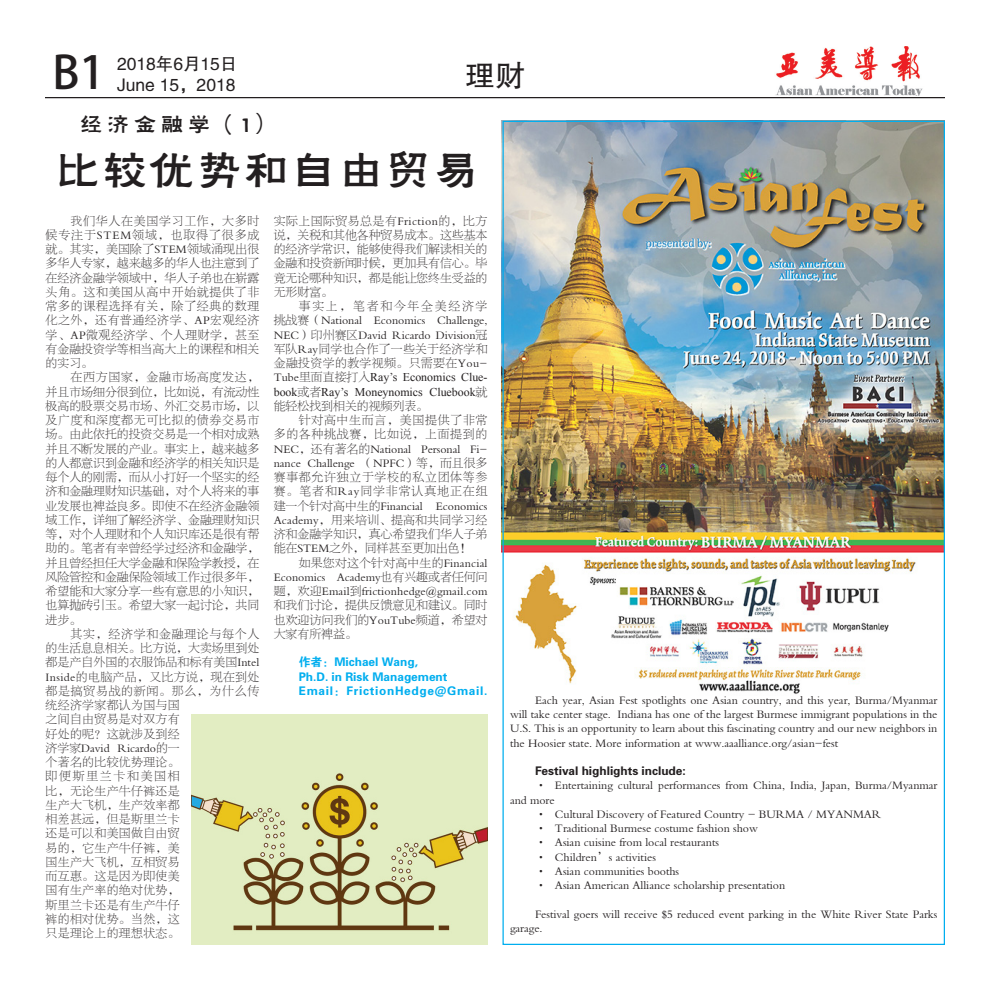
<style>
.page{position:relative;width:990px;height:990px;background:#fff}
.page>*{position:absolute;margin:0;border:0;box-sizing:border-box;transform-origin:0 0}
.t1{font:45px "FZHLJW GB1 0";letter-spacing:.05em;color:#231f20}
.t2{font:45px "Adobe Heiti Std";color:#231f20}
.t3{font:30px "FZHTJW GB1 0";color:#231f20}
.t4{font:22.5px "FZHLJW GB1 0";letter-spacing:.2em;color:#231f20}
.t5{font:17.5px "FZHTFW GB1 0";color:#231f20}
.t6{font:11.88px/14.2px "FZBSJW GB1 0";color:#231f20;text-align:justify}
.t7{font:11.88px/14.2px "FZBSJW GB1 0";letter-spacing:.03em;color:#231f20}
.t8{font:11.88px "FZDHTJW GB1 0";color:#00aeef}
.t9{font:11.88px "FZDHTJW GB1 0";letter-spacing:.06em;color:#00aeef}
.t10{font:11.88px "FZDHTJW GB1 0";color:#231f20}
.s1{font-family:"Adobe Heiti Std"}
.s2{font-family:"Times New Roman"}
.s3{font-family:"Ming Li U"}
</style>
<div class="page">
<hr style="left:45px;top:97px;width:900px;height:1px;background:#231f20">
<img style="left:775px;top:47px;width:148px;height:49px">
<img style="left:504px;top:123px;width:439px;height:571px">
<img style="left:192px;top:714px;width:295px;height:231px">
<p class="t2" style="left:53px;top:46px;width:54px">B1</p>
<p class="t5" style="left:117px;top:54px;width:122px">2018年6月15日</p>
<p class="t5" style="left:117px;top:75px;width:120px">June 15，2018</p>
<p class="t4" style="left:80px;top:112px;width:200px">经济金融学（1<span class="s1">）</span></p>
<p class="t3" style="left:465px;top:59px;width:61px">理财</p>
<p class="t1" style="left:55px;top:146px;width:425px">比较优势和自由贸易</p>
<p class="t6" style="left:46px;top:214px;width:215px;text-indent:25px">我们华人在美国学习工作，大多时候专注于STEM领域，也取得了很多成就。其实，美国除了STEM领域涌现出很多华人专家，越来越多的华人也注意到了在经济金融学领域中，华人子弟也在崭露头角。这和美国从高中开始就提供了非常多的课程选择有关，除了经典的数理化之外，还有普通经济学、AP宏观经济学、AP微观经济学、个人理财学，甚至有金融投资学等相当高大上的课程和相关的实习。</p>
<p class="t6" style="left:46px;top:371px;width:215px;text-indent:25px">在西方国家，金融市场高度发达，并且市场细分很到位，比如说，有流动性极高的股票交易市场、外汇交易市场，以及广度和深度都无可比拟的债券交易市场。由此依托的投资交易是一个相对成熟并且不断发展的产业。事实上，越来越多的人都意识到金融和经济学的相关知识是每个人的刚需，而从小打好一个坚实的经济和金融理财知识基础，对个人将来的事业发展也裨益良多。即使不在经济金融领域工作，详细了解经济学、金融理财知识等，对个人理财和个人知识库还是很有帮助的。笔者有幸曾经学过经济和金融学，并且曾经担任大学金融和保险学教授，在风险管控和金融保险领域工作过很多年，希望能和大家分享一些有意思的小知识，也算抛砖引玉。希望大家一起讨论，共同进步。</p>
<p class="t7" style="left:46px;top:627px;width:215px;text-indent:25px">其实，经济学和金融理论与每个人的生活息息相关。比方说，大卖场里到处都是产自外国的衣服饰品和标有美国Intel<br>Inside的电脑产品，又比方说，现在到处都是搞贸易战的新闻。那么，为什么传统经济学家都认为国与国<br>之间自由贸易是对双方有<br>好处的呢？这就涉及到经<br>济学家David Ricardo的一<br>个著名的比较优势理论。<br>即便斯里兰卡和美国相<br>比，无论生产牛仔裤还是<br>生产大飞机，生产效率都<br>相差甚远，但是斯里兰卡<br>还是可以和美国做自由贸<br>易的，它生产牛仔裤，美<br>国生产大飞机，互相贸易<br>而互惠。这是因为即使美<br>国有生产率的绝对优势，<br>斯里兰卡还是有生产牛仔<br>裤的相对优势。当然，这<br>只是理论上的理想状态。</p>
<p class="t6" style="left:274px;top:214px;width:215px">实际上国际贸易总是有Friction的，比方说，关税和其他各种贸易成本。这些基本的经济学常识，能够使得我们解读相关的金融和投资新闻时候，更加具有信心。毕竟无论哪种知识，都是能让您终生受益的无形财富。</p>
<p class="t6" style="left:274px;top:299px;width:215px;text-indent:25px">事实上，笔者和今年全美经济学挑战赛（National Economics Challenge, NEC）印州赛区David Ricardo Division冠军队Ray同学也合作了一些关于经济学和金融投资学的教学视频。只需要在You-Tube里面直接打入<span class="s2">Ray’s Economics Clue&shy;book</span>或者<span class="s2">Ray’s Moneynomics Cluebook</span>就能轻松找到相关的视频列表。</p>
<p class="t6" style="left:274px;top:413px;width:215px;text-indent:25px">针对高中生而言，美国提供了非常多的各种挑战赛，比如说，上面提到的NEC，还有著名的National Personal Fi&shy;nance Challenge （NPFC）等，而且很多赛事都允许独立于学校的私立团体等参赛。笔者和Ray同学非常认真地正在组建一个针对高中生的Financial Economics Academy，用来培训、提高和共同学习经济和金融学知识，真心希望我们华人子弟能在STEM之外，同样甚至更加出色！</p>
<p class="t6" style="left:274px;top:556px;width:215px;text-indent:25px">如果您对这个针对高中生的Financial Economics Academy也有兴趣或者任何问题，欢迎Email到frictionhedge@gmail.com和我们讨论，提供反馈意见和建议。同时也欢迎访问我们的YouTube频道，希望对大家有所裨益。</p>
<p class="t8" style="left:299px;top:656px;width:121px">作者：Michael Wang,</p>
<p class="t8" style="left:299px;top:670px;width:150px">Ph.D. in Risk Management</p>
<p class="t9" style="left:299px;top:684px;width:190px">Email：FrictionHedge@Gmail.</p>
<p class="t6" style="left:510px;top:693px;width:429px;text-indent:25px">Each year, Asian Fest spotlights one Asian country, and this year, Burma/Myanmar will take center stage. Indiana has one of the largest Burmese immigrant populations in the U.S. This is an opportunity to learn about this fascinating country and our new neighbors in the Hoosier state. More information at www.aaalliance.org/asian-fest</p>
<p class="t10" style="left:535px;top:764px;width:152px">Festival highlights include:</p>
<p class="t6" style="left:510px;top:778px;width:429px;text-indent:25px"><span class="s3">•</span> Entertaining cultural performances from China, India, Japan, Burma/Myanmar and more</p>
<p class="t6" style="left:535px;top:807px;width:348px"><span class="s3">•</span> Cultural Discovery of Featured Country - BURMA / MYANMAR</p>
<p class="t6" style="left:535px;top:821px;width:224px"><span class="s3">•</span> Traditional Burmese costume fashion show</p>
<p class="t6" style="left:535px;top:835px;width:186px"><span class="s3">•</span> Asian cuisine from local restaurants</p>
<p class="t6" style="left:535px;top:850px;width:122px"><span class="s3">•</span> Children’s activities</p>
<p class="t6" style="left:535px;top:864px;width:146px"><span class="s3">•</span> Asian communities booths</p>
<p class="t6" style="left:535px;top:878px;width:252px"><span class="s3">•</span> Asian American Alliance scholarship presentation</p>
<p class="t6" style="left:510px;top:907px;width:429px;text-indent:25px">Festival goers will receive $5 reduced event parking in the White River State Parks garage.</p>
</div>
